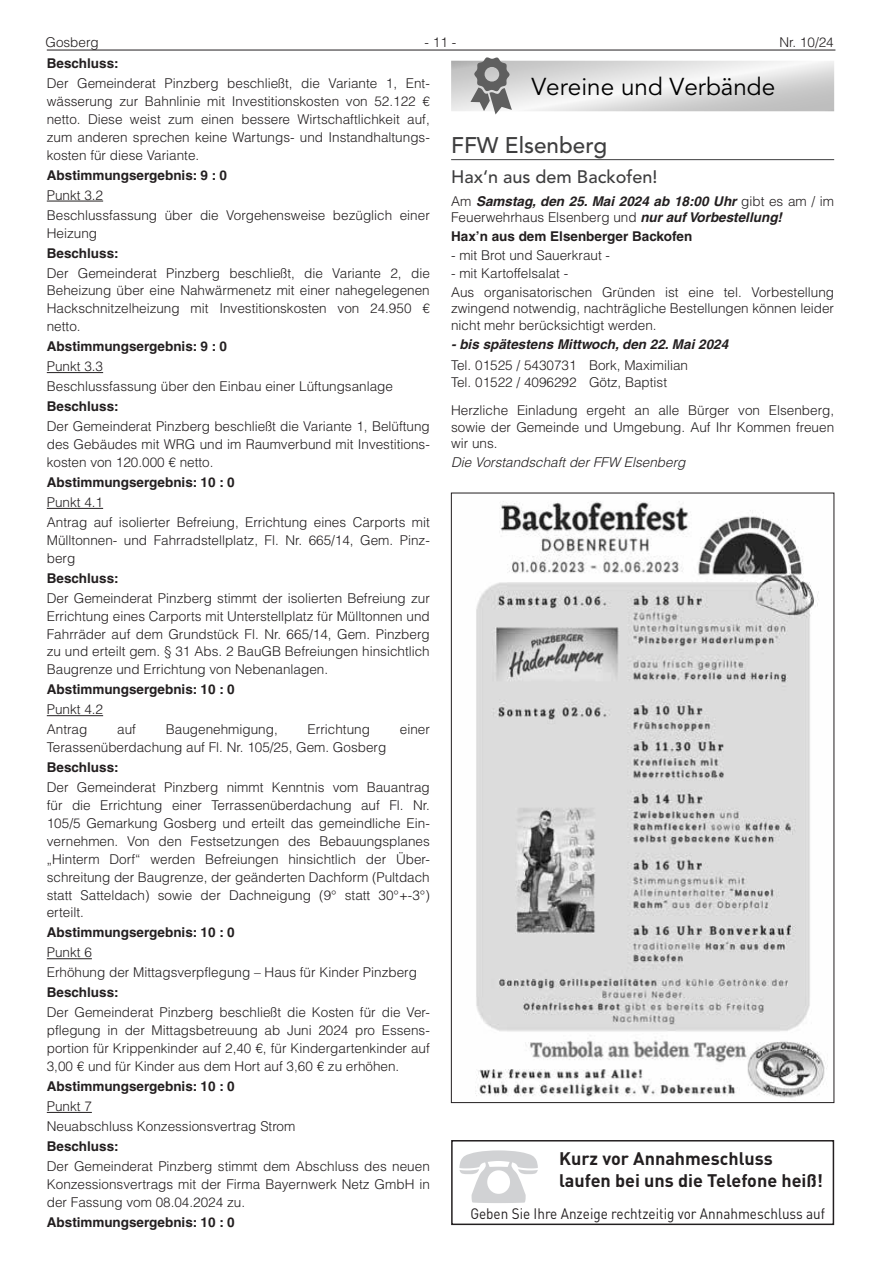
<style>
.page{position:relative;width:881px;height:1263px;background:#fff}
.page>*{position:absolute;margin:0;border:0;box-sizing:border-box;transform-origin:0 0}
.t1{font:24.3px "Avenir LT";color:#000}
.t2{font:500 22.5px "Avenir LT";color:#3e3e3f}
.t3{font:700 18px "DIN";color:#231f20}
.t4{font:500 18px "Avenir LT";color:#3e3e3f}
.t5{font:15px "DIN";color:#231f20;scale:.9 1}
.t6{font:300 13.5px/17.9px "Helvetica LT";color:#231f20}
.t7{font:700 13.5px "Helvetica LT";color:#231f20}
.t8{font:italic 700 13.5px/16.5px "Helvetica LT";color:#231f20}
.t9{font:italic 300 13.5px "Helvetica LT";color:#231f20}
.s1{font-weight:300;font-style:normal}
</style>
<div class="page">
<hr style="left:47px;top:50px;width:788px;height:1px;background:#231f20">
<hr style="left:451px;top:159px;width:382px;height:1px;background:#3e3e3f">
<svg style="left:451px;top:57px;width:382px;height:57px"></svg>
<img style="left:475px;top:501px;width:353px;height:597px">
<hr style="left:47px;top:201px;width:56px;height:1px;background:#231f20">
<hr style="left:47px;top:372px;width:56px;height:1px;background:#231f20">
<hr style="left:47px;top:508px;width:56px;height:1px;background:#231f20">
<hr style="left:47px;top:715px;width:56px;height:1px;background:#231f20">
<hr style="left:47px;top:958px;width:45px;height:1px;background:#231f20">
<hr style="left:47px;top:1112px;width:45px;height:1px;background:#231f20">
<div style="left:451px;top:1140px;width:382px;height:85px;border:2px solid #231f20"></div>
<p class="t6" style="left:45px;top:33px;width:55px">Gosberg</p>
<p class="t6" style="left:424px;top:33px;width:33px">- 11 -</p>
<p class="t6" style="left:779px;top:33px;width:56px">Nr. 10/24</p>
<h1 class="t1" style="left:531px;top:73px;width:245px">Vereine und Verbände</h1>
<p class="t7" style="left:47px;top:55px;width:73px">Beschluss:</p>
<p class="t6" style="left:47px;top:74px;width:384px;text-align:justify">Der Gemeinderat Pinzberg beschließt, die Variante 1, Ent&shy;wässerung zur Bahnlinie mit Investitionskosten von 52.122 € netto. Diese weist zum einen bessere Wirtschaftlichkeit auf, zum anderen sprechen keine Wartungs- und Instandhaltungs&shy;kosten für diese Variante.</p>
<p class="t7" style="left:47px;top:167px;width:182px">Abstimmungsergebnis: 9 : 0</p>
<p class="t6" style="left:47px;top:185px;width:384px;line-height:20px">Punkt 3.2<br>Beschlussfassung über die Vorgehensweise bezüglich einer</p>
<p class="t6" style="left:47px;top:224px;width:52px">Heizung</p>
<p class="t7" style="left:47px;top:245px;width:73px">Beschluss:</p>
<p class="t6" style="left:47px;top:264px;width:384px;text-align:justify">Der Gemeinderat Pinzberg beschließt, die Variante 2, die Beheizung über eine Nahwärmenetz mit einer nahegelegenen Hackschnitzelheizung mit Investitionskosten von 24.950 € netto.</p>
<p class="t7" style="left:47px;top:338px;width:182px">Abstimmungsergebnis: 9 : 0</p>
<p class="t6" style="left:47px;top:356px;width:347px;line-height:20px">Punkt 3.3<br>Beschlussfassung über den Einbau einer Lüftungsanlage</p>
<p class="t7" style="left:47px;top:398px;width:73px">Beschluss:</p>
<p class="t6" style="left:47px;top:417px;width:384px;text-align:justify">Der Gemeinderat Pinzberg beschließt die Variante 1, Belüftung des Gebäudes mit WRG und im Raumverbund mit Investitions&shy;kosten von 120.000 € netto.</p>
<p class="t7" style="left:47px;top:474px;width:189px">Abstimmungsergebnis: 10 : 0</p>
<p class="t6" style="left:47px;top:492px;width:384px;line-height:20px">Punkt 4.1<br>Antrag auf isolierter Befreiung, Errichtung eines Carports mit</p>
<p class="t6" style="left:47px;top:531px;width:384px">Mülltonnen- und Fahrradstellplatz, Fl. Nr. 665/14, Gem. Pinz&shy;berg</p>
<p class="t7" style="left:47px;top:570px;width:73px">Beschluss:</p>
<p class="t6" style="left:47px;top:589px;width:384px;text-align:justify">Der Gemeinderat Pinzberg stimmt der isolierten Befreiung zur Errichtung eines Carports mit Unterstellplatz für Mülltonnen und Fahrräder auf dem Grundstück Fl. Nr. 665/14, Gem. Pinzberg zu und erteilt gem. § 31 Abs. 2 BauGB Befreiungen hinsichtlich Baugrenze und Errichtung von Nebenanlagen.</p>
<p class="t7" style="left:47px;top:681px;width:189px">Abstimmungsergebnis: 10 : 0</p>
<p class="t6" style="left:47px;top:699px;width:58px;line-height:20px">Punkt 4.2<br>Antrag</p>
<h2 class="t2" style="left:451px;top:132px;width:157px">FFW Elsenberg</h2>
<h3 class="t4" style="left:451px;top:166px;width:208px">Hax‘n aus dem Backofen!</h3>
<p class="t8" style="left:451px;top:193px;width:384px"><span class="s1">Am</span> Samstag, den 25. Mai 2024 ab 18:00 Uhr <span class="s1">gibt es am / im<br>Feuerwehrhaus Elsenberg und</span> nur auf Vorbestellung!</p>
<p class="t7" style="left:451px;top:228px;width:242px">Hax’n aus dem Elsenberger Backofen</p>
<p class="t6" style="left:451px;top:246px;width:160px">- mit Brot und Sauerkraut -</p>
<p class="t6" style="left:451px;top:264px;width:384px;line-height:18.6px">- mit Kartoffelsalat -<br>Aus organisatorischen Gründen ist eine tel. Vorbestellung</p>
<p class="t6" style="left:451px;top:300px;width:384px;line-height:16.5px">zwingend notwendig, nachträgliche Bestellungen können leider nicht mehr berücksichtigt werden.</p>
<p class="t8" style="left:451px;top:335px;width:278px">- bis spätestens Mittwoch, den 22. Mai 2024</p>
<p class="t6" style="left:451px;top:357px;width:238px;line-height:16.8px">Tel. 01525 / 5430731 Bork, Maximilian<br>Tel. 01522 / 4096292 Götz, Baptist</p>
<p class="t6" style="left:451px;top:402px;width:384px;line-height:16.5px;text-align:justify">Herzliche Einladung ergeht an alle Bürger von Elsenberg, sowie der Gemeinde und Umgebung. Auf Ihr Kommen freuen wir uns.</p>
<p class="t9" style="left:451px;top:454px;width:236px">Die Vorstandschaft der FFW Elsenberg</p>
<p class="t6" style="left:117px;top:720px;width:20px">auf</p>
<p class="t6" style="left:166px;top:720px;width:113px">Baugenehmigung,</p>
<p class="t6" style="left:307px;top:720px;width:64px">Errichtung</p>
<p class="t6" style="left:399px;top:720px;width:32px">einer</p>
<p class="t6" style="left:47px;top:738px;width:341px">Terassenüberdachung auf Fl. Nr. 105/25, Gem. Gosberg</p>
<p class="t7" style="left:47px;top:759px;width:73px">Beschluss:</p>
<p class="t6" style="left:47px;top:778px;width:384px;text-align:justify">Der Gemeinderat Pinzberg nimmt Kenntnis vom Bauantrag für die Errichtung einer Terrassenüberdachung auf Fl. Nr.<br>105/5 Gemarkung Gosberg und erteilt das gemeindliche Ein&shy;vernehmen. Von den Festsetzungen des Bebauungsplanes „Hinterm Dorf“ werden Befreiungen hinsichtlich der Über&shy;schreitung der Baugrenze, der geänderten Dachform (Pultdach statt Satteldach) sowie der Dachneigung (9° statt 30°+-3°) erteilt.</p>
<p class="t7" style="left:47px;top:924px;width:189px">Abstimmungsergebnis: 10 : 0</p>
<p class="t6" style="left:47px;top:942px;width:371px;line-height:20px">Punkt 6<br>Erhöhung der Mittagsverpflegung – Haus für Kinder Pinzberg</p>
<p class="t7" style="left:47px;top:984px;width:73px">Beschluss:</p>
<p class="t6" style="left:47px;top:1003px;width:384px;text-align:justify">Der Gemeinderat Pinzberg beschließt die Kosten für die Ver&shy;pflegung in der Mittagsbetreuung ab Juni 2024 pro Essens&shy;portion für Krippenkinder auf 2,40 €, für Kindergartenkinder auf 3,00 € und für Kinder aus dem Hort auf 3,60 € zu erhöhen.</p>
<p class="t7" style="left:47px;top:1078px;width:189px">Abstimmungsergebnis: 10 : 0</p>
<p class="t6" style="left:47px;top:1096px;width:250px;line-height:20px">Punkt 7<br>Neuabschluss Konzessionsvertrag Strom</p>
<p class="t7" style="left:47px;top:1138px;width:73px">Beschluss:</p>
<p class="t6" style="left:47px;top:1157px;width:384px;text-align:justify">Der Gemeinderat Pinzberg stimmt dem Abschluss des neuen Konzessionsvertrags mit der Firma Bayernwerk Netz GmbH in der Fassung vom 08.04.2024 zu.</p>
<p class="t7" style="left:47px;top:1214px;width:189px">Abstimmungsergebnis: 10 : 0</p>
<h3 class="t3" style="left:559px;top:1147px;width:215px">Kurz vor Annahmeschluss</h3>
<h3 class="t3" style="left:559px;top:1168px;width:265px">laufen bei uns die Telefone heiß!</h3>
<p class="t5" style="left:470px;top:1204px;width:395px">Geben Sie Ihre Anzeige rechtzeitig vor Annahmeschluss auf</p>
</div>
